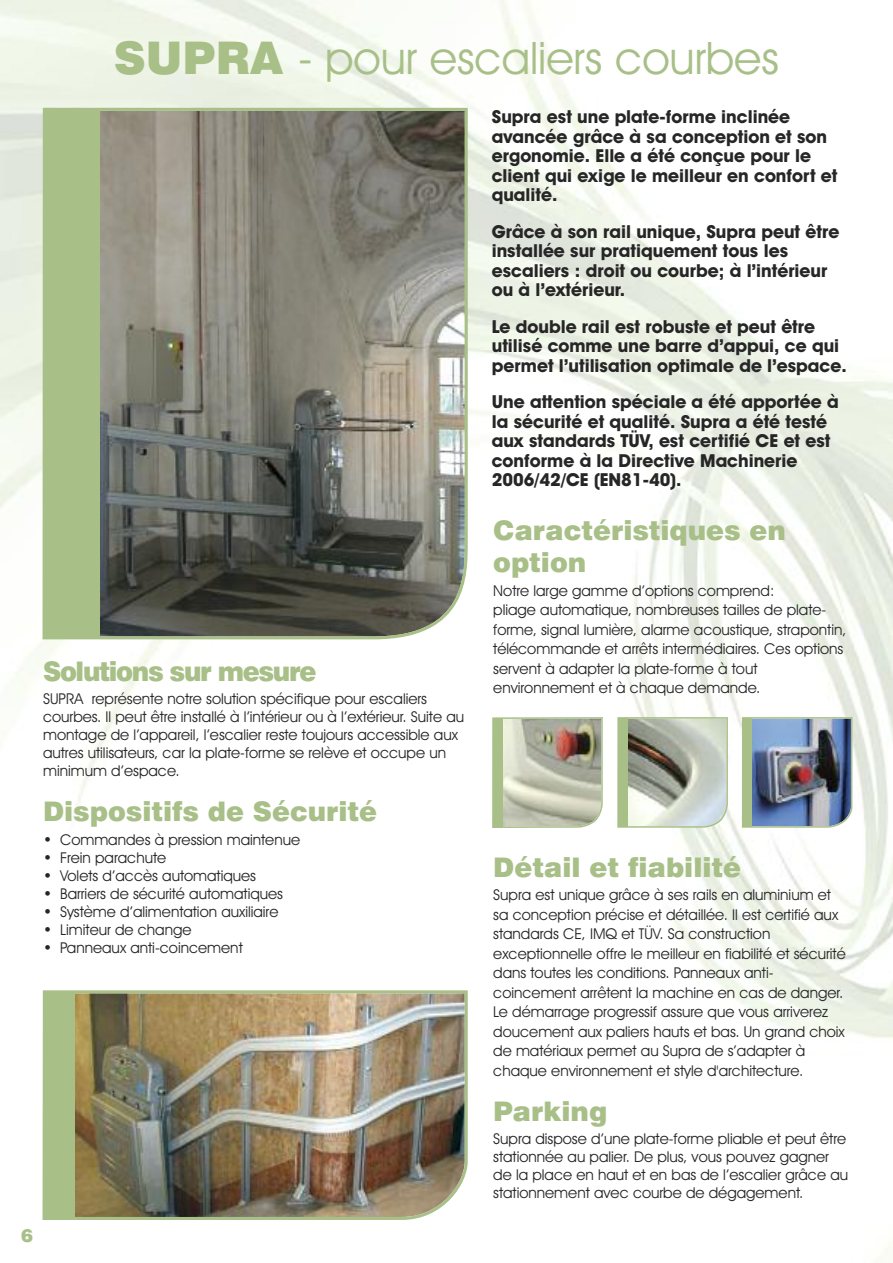
<style>
.page{position:relative;width:893px;height:1263px;background:#fff}
.page>*{position:absolute;margin:0;border:0;box-sizing:border-box;transform-origin:0 0}
.t1{font:45px "Avant Garde IT Cby BT";color:#a8bf88}
.t2{font:900 27px/32.4px "Swiss 721 BT";color:#a8bf88}
.t3{font:900 27px "Swiss 721 BT";letter-spacing:-.05em;color:#a8bf88;scale:.95 1}
.t4{font:700 18px/19.5px "Avant Garde IT Cby BT";color:#272627}
.t5{font:900 18px "Swiss 721 BT";color:#a8bf88}
.t6{font:15px/19.5px "Avant Garde IT Cby BT";color:#272627}
.s1{font-family:"Swiss 721 BT";font-weight:900}
.s2{font-family:"Avant Garde"}
</style>
<div class="page">
<img style="left:0;top:0;width:893px;height:1263px">
<svg style="left:43px;top:108px;width:425px;height:531px;background:#7c7b71"></svg>
<img style="left:43px;top:990px;width:425px;height:230px">
<div style="left:45px;top:110px;width:55px;height:527px;background:#a8bf88"></div>
<div style="left:46px;top:991px;width:29px;height:227px;background:#a8bf88"></div>
<svg style="left:492px;top:717px;width:111px;height:111px;background:#b7b6a3"></svg>
<svg style="left:617px;top:717px;width:111px;height:111px;background:#b4b9ad"></svg>
<img style="left:742px;top:717px;width:110px;height:111px">
<div style="left:493px;top:718px;width:9px;height:109px;background:#a8bf88"></div>
<div style="left:618px;top:718px;width:9px;height:108px;background:#a8bf88"></div>
<div style="left:743px;top:718px;width:9px;height:108px;background:#a8bf88"></div>
<h1 class="t1" style="left:114px;top:42px;width:667px"><span class="s1">SUPRA</span> - pour escaliers courbes</h1>
<p class="t4" style="left:492px;top:109px;width:347px">Supra est une plate-forme inclinée avancée grâce à sa conception et son ergonomie. Elle a été conçue pour le client qui exige le meilleur en confort et qualité.</p>
<p class="t4" style="left:492px;top:223px;width:349px">Grâce à son rail unique, Supra peut être installée sur pratiquement tous les escaliers : droit ou courbe; à l’intérieur ou à l’extérieur.</p>
<p class="t4" style="left:492px;top:318px;width:356px">Le double rail est robuste et peut être utilisé comme une barre d’appui, ce qui permet l’utilisation optimale de l’espace.</p>
<p class="t4" style="left:492px;top:394px;width:348px">Une attention spéciale a été apportée à la sécurité et qualité. Supra a été testé aux standards TÜV, est certifié CE et est conforme à la Directive Machinerie 2006/42/CE (EN81-40).</p>
<h2 class="t3" style="left:43px;top:661px;width:290px">Solutions sur mesure</h2>
<p class="t6" style="left:43px;top:691px;width:423px;line-height:18px">SUPRA représente notre solution spécifique pour escaliers courbes. Il peut être installé à l’intérieur ou à l’extérieur. Suite au montage de l’appareil, l’escalier reste toujours accessible aux autres utilisateurs, car la plate-forme se relève et occupe un minimum d’espace.</p>
<h2 class="t2" style="left:43px;top:798px;width:336px">Dispositifs de Sécurité</h2>
<p class="t6" style="left:43px;top:831px;width:259px"><span class="s2">•</span> Commandes à pression maintenue</p>
<p class="t6" style="left:43px;top:849px;width:125px"><span class="s2">•</span> Frein parachute</p>
<p class="t6" style="left:43px;top:867px;width:215px"><span class="s2">•</span> Volets d’accès automatiques</p>
<p class="t6" style="left:43px;top:885px;width:242px"><span class="s2">•</span> Barriers de sécurité automatiques</p>
<p class="t6" style="left:43px;top:903px;width:237px"><span class="s2">•</span> Système d’alimentation auxiliaire</p>
<p class="t6" style="left:43px;top:921px;width:150px"><span class="s2">•</span> Limiteur de change</p>
<p class="t6" style="left:43px;top:939px;width:201px"><span class="s2">•</span> Panneaux anti-coincement</p>
<p class="t5" style="left:21px;top:1229px;width:13px">6</p>
<h2 class="t2" style="left:493px;top:516px;width:294px">Caractéristiques en option</h2>
<p class="t6" style="left:493px;top:582px;width:355px">Notre large gamme d’options comprend:<br>pliage automatique, nombreuses tailles de plate&shy;forme, signal lumière, alarme acoustique, strapontin, télécommande et arrêts intermédiaires. Ces options servent à adapter la plate-forme à tout environnement et à chaque demande.</p>
<h2 class="t2" style="left:493px;top:854px;width:249px">Détail et fiabilité</h2>
<p class="t6" style="left:493px;top:887px;width:354px">Supra est unique grâce à ses rails en aluminium et sa conception précise et détaillée. Il est certifié aux standards CE, IMQ et TÜV. Sa construction exceptionnelle offre le meilleur en fiabilité et sécurité dans toutes les conditions. Panneaux anti&shy;coincement arrêtent la machine en cas de danger.<br>Le démarrage progressif assure que vous arriverez doucement aux paliers hauts et bas. Un grand choix de matériaux permet au Supra de s’adapter à chaque environnement et style d'architecture.</p>
<h2 class="t2" style="left:493px;top:1098px;width:115px">Parking</h2>
<p class="t6" style="left:493px;top:1131px;width:356px;line-height:18px">Supra dispose d’une plate-forme pliable et peut être stationnée au palier. De plus, vous pouvez gagner de la place en haut et en bas de l’escalier grâce au stationnement avec courbe de dégagement.</p>
</div>
